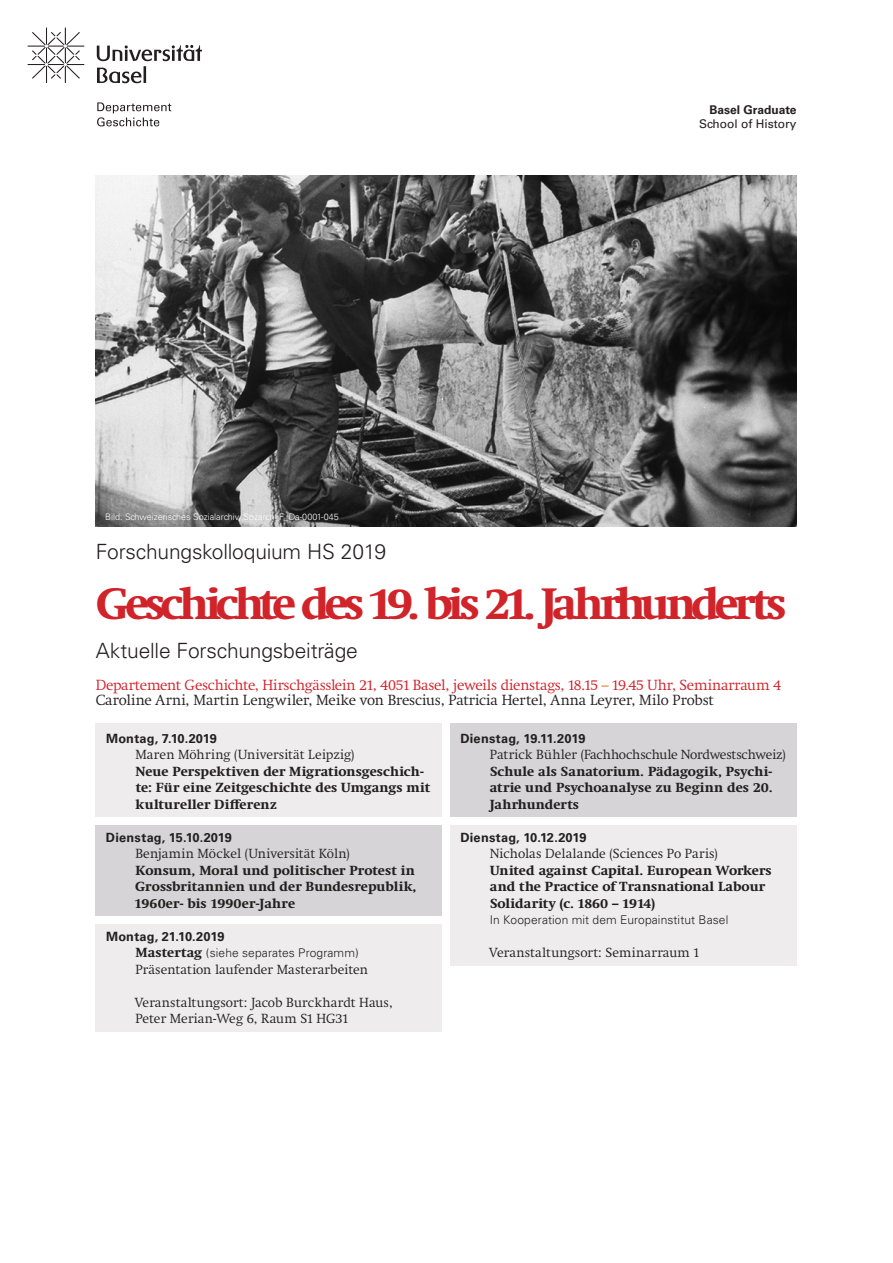
<style>
.page{position:relative;width:893px;height:1263px;background:#fff}
.page>*{position:absolute;margin:0;border:0;box-sizing:border-box;transform-origin:0 0}
._02_Untertitel_Semes{font:700 45px "Swift Neue LT Pro";letter-spacing:-.1em;color:#d1232a}
._02_Untertitel_Semes-2{font:300 21px "Univers";letter-spacing:-.01em;color:#231f20}
._03_Veranstalter_Ort{font:300 15px/15px "Swift Neue LT Pro";letter-spacing:-.01em;color:#d1232a}
._05_Vortragender{font:700 13.5px/16.5px "Swift Neue LT Pro";letter-spacing:.01em;color:#231f20}
._06_Thema_Veranstalt{font:700 13.5px/16.5px "Swift Neue LT Pro";letter-spacing:.01em;color:#231f20}
._06_Thema_Veranstalt-2{font:300 13.5px/16.5px "Swift Neue LT Pro";letter-spacing:.005em;color:#231f20}
._05_Vortragender-2{font:300 13.5px "Swift Neue LT Pro";letter-spacing:.01em;color:#231f20}
._04_Datum{font:700 12.75px "Univers LT Std";letter-spacing:.015em;color:#231f20}
._05_Vortragender-3{font:300 12px "Univers";letter-spacing:.01em;color:#231f20}
._06_Thema_Veranstalt-3{font:300 12px "Univers";letter-spacing:.01em;color:#231f20}
.t1{font:12px/14.4px "Univers LT Std";color:#231f20;text-align:right}
.t2{font:300 9px "Univers";color:#fff}
.s1{font-weight:700}
.s2{color:#dd8a2e}
.s3{color:#231f20}
.s4{font-family:"Swift Neue LT Pro";font-weight:700;font-size:13.5px}
</style>
<div class="page">
<div style="left:96px;top:825px;width:346px;height:91px;background:#d6d4d6"></div>
<div style="left:451px;top:825px;width:346px;height:140px;background:#efecee"></div>
<div style="left:96px;top:724px;width:346px;height:93px;background:#efecee"></div>
<div style="left:451px;top:723px;width:346px;height:94px;background:#d6d4d6"></div>
<div style="left:96px;top:924px;width:346px;height:107px;background:#efecee"></div>
<svg style="left:28px;top:28px;width:56px;height:55px"></svg>
<svg style="left:97px;top:45px;width:105px;height:38px"></svg>
<svg style="left:97px;top:102px;width:74px;height:24px"></svg>
<img style="left:96px;top:176px;width:700px;height:350px">
<p class="t2" style="left:105px;top:512px;width:235px">Bild: Schweizerisches Sozialarchiv, Sozarch_F_Da-0001-045</p>
<p class="t1" style="left:699px;top:103px;width:99px"><span class="s1">Basel Graduate<br></span>School of History</p>
<p class="_02_Untertitel_Semes-2" style="left:96px;top:539px;width:292px">Forschungskolloquium HS 2019</p>
<p class="_02_Untertitel_Semes" style="left:96px;top:578px;width:692px">Geschichte des 19. bis 21. Jahrhunderts</p>
<p class="_02_Untertitel_Semes-2" style="left:96px;top:638px;width:264px">Aktuelle Forschungsbeiträge</p>
<p class="_03_Veranstalter_Ort" style="left:96px;top:677px;width:687px">Departement Geschichte, Hirschgässlein 21, 4051 Basel, jeweils dienstags, 18.15 <span class="s2">–</span> 19.45 Uhr, Seminarraum 4<br><span class="s3">Caroline Arni, Martin Lengwiler, Meike von Brescius, Patricia Hertel, Anna Leyrer, Milo Probst</span></p>
<p class="_04_Datum" style="left:106px;top:731px;width:112px">Montag, 7.10.2019</p>
<p class="_05_Vortragender-2" style="left:135px;top:746px;width:221px">Maren Möhring (Universität Leipzig)</p>
<p class="_05_Vortragender" style="left:135px;top:763px;width:296px">Neue Perspektiven der Migrationsgeschich&shy;te: Für eine Zeitgeschichte des Umgangs mit kultureller Differenz</p>
<p class="_04_Datum" style="left:106px;top:830px;width:128px">Dienstag, 15.10.2019</p>
<p class="_05_Vortragender-2" style="left:135px;top:845px;width:216px">Benjamin Möckel (Universität Köln)</p>
<p class="_06_Thema_Veranstalt" style="left:135px;top:862px;width:283px">Konsum, Moral und politischer Protest in<br>Grossbritannien und der Bundesrepublik,<br>1960er- bis 1990er-Jahre</p>
<p class="_04_Datum" style="left:106px;top:929px;width:120px">Montag, 21.10.2019</p>
<p class="_06_Thema_Veranstalt-3" style="left:135px;top:946px;width:225px"><span class="s4">Mastertag</span> (siehe separates Programm)</p>
<p class="_06_Thema_Veranstalt-2" style="left:135px;top:961px;width:234px">Präsentation laufender Masterarbeiten</p>
<p class="_06_Thema_Veranstalt-2" style="left:135px;top:994px;width:259px">Veranstaltungsort: Jacob Burckhardt Haus,<br>Peter Merian-Weg 6, Raum S1 HG31</p>
<p class="_04_Datum" style="left:460px;top:731px;width:127px">Dienstag, 19.11.2019</p>
<p class="_06_Thema_Veranstalt-2" style="left:490px;top:746px;width:297px">Patrick Bühler (Fachhochschule Nordwestschweiz)</p>
<p class="_06_Thema_Veranstalt" style="left:490px;top:763px;width:284px;text-align:justify">Schule als Sanatorium. Pädagogik, Psychi&shy;atrie und Psychoanalyse zu Beginn des 20.<br>Jahrhunderts</p>
<p class="_04_Datum" style="left:460px;top:830px;width:128px">Dienstag, 10.12.2019</p>
<p class="_05_Vortragender-2" style="left:490px;top:845px;width:229px">Nicholas Delalande (Sciences Po Paris)</p>
<p class="_05_Vortragender" style="left:490px;top:862px;width:283px">United against Capital. European Workers and the Practice of Transnational Labour<br>Solidarity (c. 1860 – 1914)</p>
<p class="_05_Vortragender-3" style="left:490px;top:913px;width:240px">In Kooperation mit dem Europainstitut Basel</p>
<p class="_05_Vortragender-2" style="left:489px;top:944px;width:211px">Veranstaltungsort: Seminarraum 1</p>
</div>
